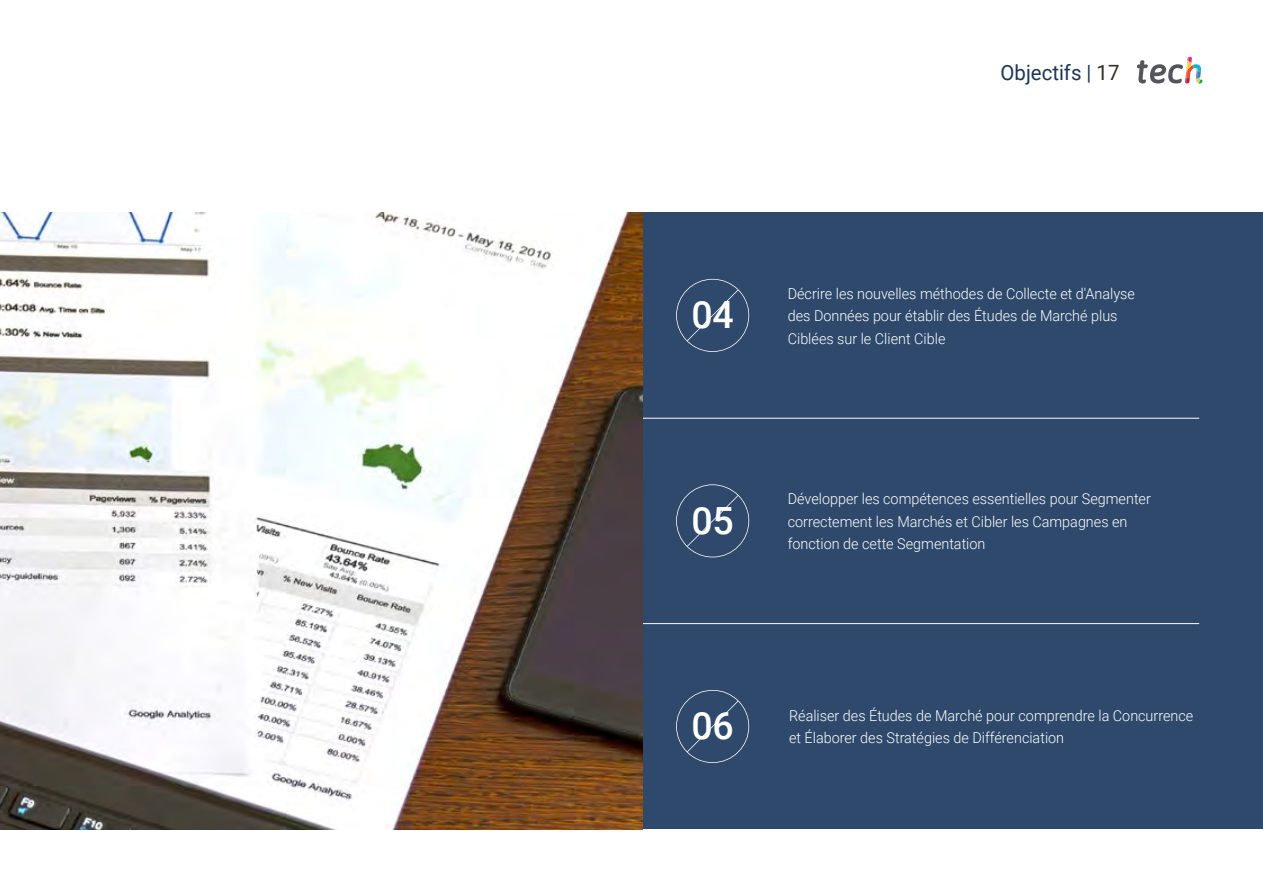
<style>
.page{position:relative;width:1263px;height:893px;background:#fff}
.page>*{position:absolute;margin:0;border:0;box-sizing:border-box;transform-origin:0 0}
.t1{font:500 37.5px "Roboto";color:#fff}
.t2{font:21px "Roboto";color:#1a355c}
.t3{font:300 15px/22.5px "Roboto";color:#fff;scale:.96 1}
.s1{color:#312e20}
</style>
<div class="page">
<svg style="left:1137px;top:57px;width:65px;height:27px"></svg>
<div style="left:642px;top:213px;width:621px;height:616px;background:#2e496b"></div>
<svg style="left:676px;top:279px;width:73px;height:73px"></svg>
<svg style="left:676px;top:690px;width:73px;height:73px"></svg>
<svg style="left:676px;top:484px;width:73px;height:73px"></svg>
<hr style="left:0;top:418px;width:1199px;height:1px;background:#fff">
<hr style="left:0;top:623px;width:1199px;height:1px;background:#fff">
<img style="left:0;top:213px;width:642px;height:616px">
<h2 class="t2" style="left:1000px;top:57px;width:120px">Objectifs | <span class="s1">17</span></h2>
<h1 class="t1" style="left:691px;top:288px;width:44px">04</h1>
<p class="t3" style="left:788px;top:281px;width:363px">Décrire les nouvelles méthodes de Collecte et d'Analyse des Données pour établir des Études de Marché plus<br>Ciblées sur le Client Cible</p>
<h1 class="t1" style="left:691px;top:494px;width:44px">05</h1>
<p class="t3" style="left:788px;top:487px;width:380px">Développer les compétences essentielles pour Segmenter correctement les Marchés et Cibler les Campagnes en fonction de cette Segmentation</p>
<h1 class="t1" style="left:691px;top:699px;width:44px">06</h1>
<p class="t3" style="left:789px;top:704px;width:423px">Réaliser des Études de Marché pour comprendre la Concurrence et Élaborer des Stratégies de Différenciation</p>
</div>
